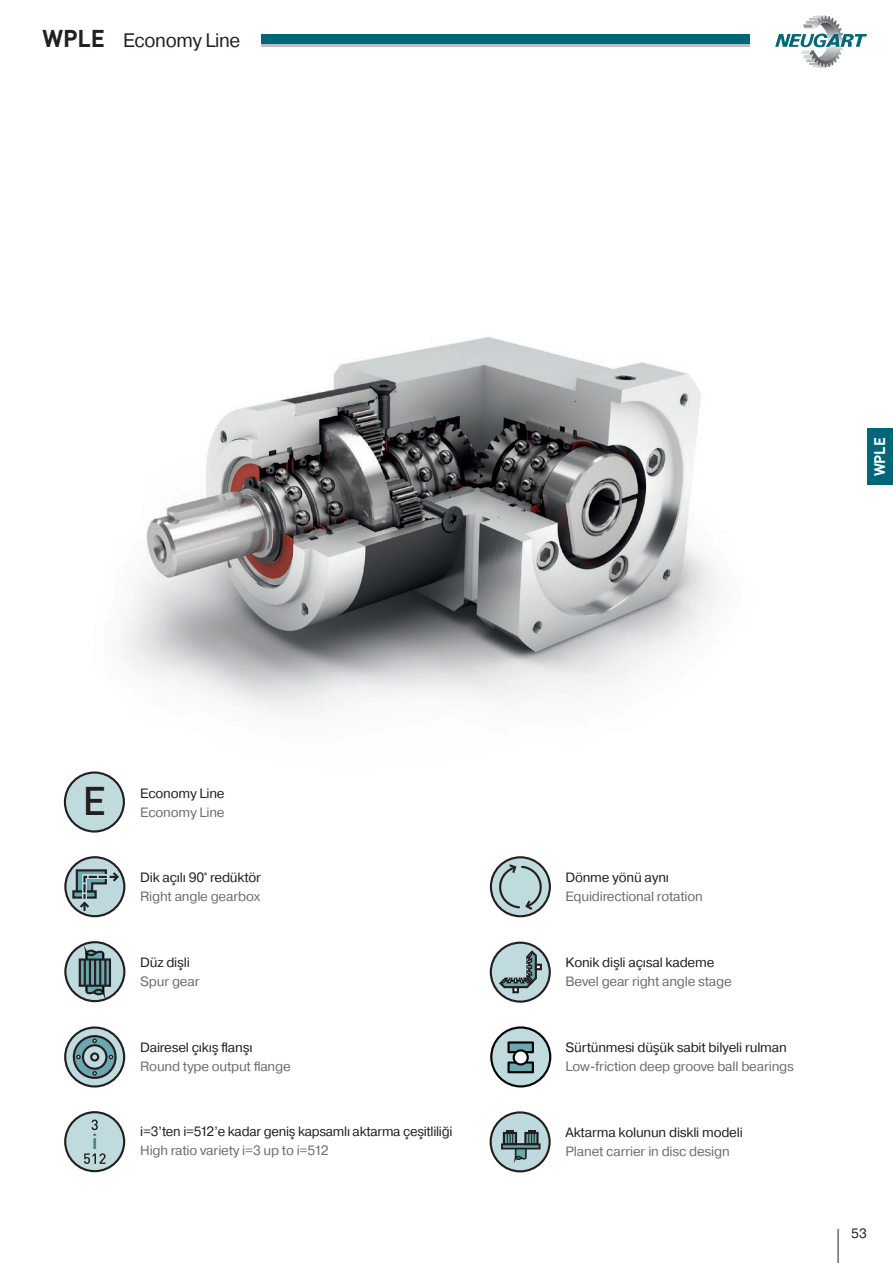
<style>
.page{position:relative;width:893px;height:1263px;background:#fff}
.page>*{position:absolute;margin:0;border:0;box-sizing:border-box;transform-origin:0 0}
.t1{font:500 39.45px "DIN Pro";color:#231f20}
.t2{font:19.5px "Pragmatica";letter-spacing:-.02em;color:#231f20}
.t3{font:700 15.15px "DIN Pro";color:#fff;scale:.96 1}
.t4{font:13.5px "Pragmatica";letter-spacing:-.015em;color:#231f20}
.t5{font:13.5px "Pragmatica";letter-spacing:-.015em;color:#6c6d70}
.s1{font-family:"DIN Pro";font-weight:700;font-size:24px}
</style>
<div class="page">
<img style="left:63px;top:337px;width:657px;height:546px">
<div style="left:867px;top:428px;width:26px;height:57px;background:#006777"></div>
<svg style="left:64px;top:1111px;width:61px;height:61px"></svg>
<div style="left:65px;top:772px;width:59px;height:60px;background:#bfdbde;border-radius:50%"></div>
<div style="left:64px;top:771px;width:61px;height:61px;border:2px solid #231f20;border-radius:50%"></div>
<svg style="left:65px;top:857px;width:59px;height:59px"></svg>
<div style="left:64px;top:856px;width:61px;height:61px;border:2px solid #231f20;border-radius:50%"></div>
<div style="left:72px;top:890px;width:25px;height:9px;border:2px solid #231f20"></div>
<svg style="left:75px;top:868px;width:46px;height:43px;background:#8fa7ab"></svg>
<svg style="left:491px;top:857px;width:59px;height:59px"></svg>
<div style="left:490px;top:856px;width:61px;height:61px;border:2px solid #231f20;border-radius:50%"></div>
<svg style="left:499px;top:863px;width:43px;height:48px;background:#a5bcbe"></svg>
<svg style="left:65px;top:942px;width:59px;height:59px"></svg>
<div style="left:64px;top:941px;width:61px;height:61px;border:2px solid #231f20;border-radius:50%"></div>
<svg style="left:80px;top:947px;width:30px;height:51px"></svg>
<div style="left:79px;top:958px;width:32px;height:29px;border:2px solid #231f20"></div>
<svg style="left:490px;top:941px;width:61px;height:62px"></svg>
<svg style="left:490px;top:1026px;width:61px;height:61px"></svg>
<div style="left:491px;top:1112px;width:59px;height:59px;background:#bedade;border-radius:50%"></div>
<svg style="left:515px;top:1149px;width:12px;height:5px"></svg>
<div style="left:490px;top:1111px;width:61px;height:61px;border:2px solid #231f20;border-radius:50%"></div>
<div style="left:501px;top:1143px;width:39px;height:6px;border:2px solid #231f20"></div>
<div style="left:504px;top:1133px;width:12px;height:11px;background:#5d8d94"></div>
<div style="left:503px;top:1132px;width:14px;height:13px;border:2px solid #231f20"></div>
<div style="left:525px;top:1133px;width:12px;height:11px;background:#6ba7af"></div>
<div style="left:524px;top:1132px;width:15px;height:13px;border:2px solid #231f20"></div>
<svg style="left:506px;top:1130px;width:7px;height:14px"></svg>
<svg style="left:528px;top:1130px;width:7px;height:14px"></svg>
<svg style="left:514px;top:1154px;width:13px;height:6px"></svg>
<svg style="left:64px;top:1026px;width:61px;height:61px"></svg>
<hr style="left:838px;top:1229px;width:1px;height:34px;background:#231f20">
<svg style="left:775px;top:16px;width:92px;height:52px"></svg>
<div style="left:261px;top:34px;width:488px;height:11px;background:#006777"></div>
<hr style="left:261px;top:45px;width:488px;height:2px;background:#bcbdc0">
<p class="t2" style="left:43px;top:28px;width:199px"><span class="s1">WPLE</span> Economy Line</p>
<p class="t3" style="left:868px;top:476px;width:42px;rotate:-90deg">WPLE</p>
<p class="t1" style="left:82px;top:770px;width:25px">E</p>
<p class="t4" style="left:140px;top:785px;width:86px">Economy Line</p>
<p class="t5" style="left:140px;top:804px;width:86px">Economy Line</p>
<p class="t4" style="left:140px;top:869px;width:122px">Dik açılı 90° redüktör</p>
<p class="t5" style="left:140px;top:888px;width:121px">Right angle gearbox</p>
<p class="t4" style="left:140px;top:954px;width:51px">Düz dişli</p>
<p class="t5" style="left:140px;top:973px;width:61px">Spur gear</p>
<p class="t4" style="left:140px;top:1039px;width:114px">Dairesel çıkış flanşı</p>
<p class="t5" style="left:140px;top:1058px;width:152px">Round type output flange</p>
<p class="t4" style="left:140px;top:1123px;width:314px">i=3’ten i=512’e kadar geniş kapsamlı aktarma çeşitliliği</p>
<p class="t5" style="left:140px;top:1142px;width:190px">High ratio variety i=3 up to i=512</p>
<p class="t4" style="left:566px;top:869px;width:105px">Dönme yönü aynı</p>
<p class="t5" style="left:566px;top:888px;width:139px">Equidirectional rotation</p>
<p class="t4" style="left:566px;top:954px;width:150px">Konik dişli açısal kademe</p>
<p class="t5" style="left:566px;top:973px;width:168px">Bevel gear right angle stage</p>
<p class="t4" style="left:566px;top:1039px;width:223px">Sürtünmesi düşük sabit bilyeli rulman</p>
<p class="t5" style="left:566px;top:1058px;width:230px">Low-friction deep groove ball bearings</p>
<p class="t4" style="left:566px;top:1124px;width:179px">Aktarma kolunun diskli modeli</p>
<p class="t5" style="left:566px;top:1143px;width:166px">Planet carrier in disc design</p>
<p class="t4" style="left:851px;top:1225px;width:17px">53</p>
</div>
